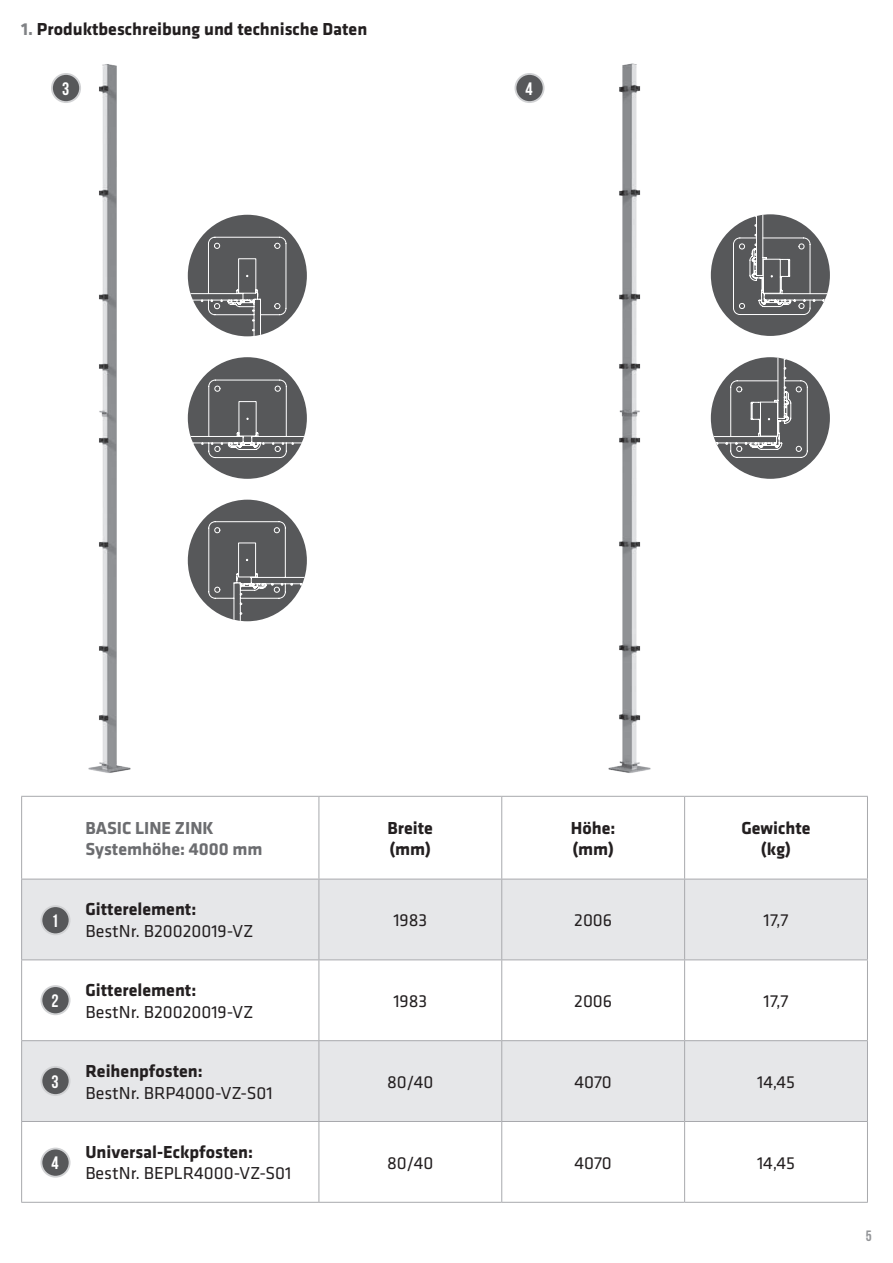
<style>
.page{position:relative;width:893px;height:1263px;background:#fff}
.page>*{position:absolute;margin:0;border:0;box-sizing:border-box;transform-origin:0 0}
.t1{font:18px "Klavika";color:#231f20}
.t2{font:700 18px "Klavika";color:#231f20}
.t3{font:700 18px "Klavika";color:#6c6d70}
.t4{font:18px "Bebas Neue";color:#fff}
.t5{font:15px "Bebas Neue";color:#939598}
.s1{color:#808285}
</style>
<div class="page">
<div style="left:22px;top:879px;width:297px;height:81px;background:#e6e7e9"></div>
<div style="left:320px;top:880px;width:547px;height:79px;background:#e6e7e9"></div>
<div style="left:22px;top:1041px;width:845px;height:80px;background:#e6e7e9"></div>
<svg style="left:22px;top:1122px;width:845px;height:80px"></svg>
<hr style="left:21px;top:796px;width:298px;height:1px;background:#a8a9ad">
<hr style="left:21px;top:797px;width:1px;height:82px;background:#a8a9ad">
<hr style="left:319px;top:796px;width:183px;height:1px;background:#a8a9ad">
<hr style="left:319px;top:797px;width:1px;height:82px;background:#a8a9ad">
<hr style="left:502px;top:796px;width:183px;height:1px;background:#a8a9ad">
<hr style="left:501px;top:797px;width:1px;height:82px;background:#a8a9ad">
<hr style="left:685px;top:796px;width:183px;height:1px;background:#a8a9ad">
<hr style="left:684px;top:797px;width:1px;height:82px;background:#a8a9ad">
<hr style="left:867px;top:797px;width:1px;height:82px;background:#a8a9ad">
<hr style="left:21px;top:879px;width:298px;height:1px;background:#a8a9ad">
<hr style="left:21px;top:879px;width:1px;height:80px;background:#a8a9ad">
<hr style="left:319px;top:879px;width:183px;height:1px;background:#a8a9ad">
<hr style="left:319px;top:879px;width:1px;height:80px;background:#a8a9ad">
<hr style="left:502px;top:879px;width:183px;height:1px;background:#a8a9ad">
<hr style="left:501px;top:879px;width:1px;height:80px;background:#a8a9ad">
<hr style="left:685px;top:879px;width:183px;height:1px;background:#a8a9ad">
<hr style="left:684px;top:879px;width:1px;height:80px;background:#a8a9ad">
<hr style="left:867px;top:879px;width:1px;height:80px;background:#a8a9ad">
<hr style="left:21px;top:959px;width:298px;height:1px;background:#a8a9ad">
<hr style="left:21px;top:960px;width:1px;height:80px;background:#a8a9ad">
<hr style="left:319px;top:959px;width:183px;height:1px;background:#a8a9ad">
<hr style="left:319px;top:960px;width:1px;height:80px;background:#a8a9ad">
<hr style="left:502px;top:959px;width:183px;height:1px;background:#a8a9ad">
<hr style="left:501px;top:960px;width:1px;height:80px;background:#a8a9ad">
<hr style="left:685px;top:959px;width:183px;height:1px;background:#a8a9ad">
<hr style="left:684px;top:960px;width:1px;height:80px;background:#a8a9ad">
<hr style="left:867px;top:960px;width:1px;height:80px;background:#a8a9ad">
<hr style="left:21px;top:1122px;width:1px;height:80px;background:#a8a9ad">
<hr style="left:319px;top:1122px;width:1px;height:80px;background:#a8a9ad">
<hr style="left:501px;top:1122px;width:1px;height:80px;background:#a8a9ad">
<hr style="left:684px;top:1122px;width:1px;height:80px;background:#a8a9ad">
<hr style="left:867px;top:1122px;width:1px;height:80px;background:#a8a9ad">
<hr style="left:21px;top:1202px;width:298px;height:1px;background:#a8a9ad">
<hr style="left:319px;top:1202px;width:183px;height:1px;background:#a8a9ad">
<hr style="left:502px;top:1202px;width:183px;height:1px;background:#a8a9ad">
<hr style="left:685px;top:1202px;width:183px;height:1px;background:#a8a9ad">
<hr style="left:21px;top:1040px;width:298px;height:1px;background:#a8a9ad">
<hr style="left:21px;top:1041px;width:1px;height:80px;background:#a8a9ad">
<hr style="left:319px;top:1040px;width:183px;height:1px;background:#a8a9ad">
<hr style="left:319px;top:1041px;width:1px;height:80px;background:#a8a9ad">
<hr style="left:502px;top:1040px;width:183px;height:1px;background:#a8a9ad">
<hr style="left:501px;top:1041px;width:1px;height:80px;background:#a8a9ad">
<hr style="left:685px;top:1040px;width:183px;height:1px;background:#a8a9ad">
<hr style="left:684px;top:1041px;width:1px;height:80px;background:#a8a9ad">
<hr style="left:867px;top:1041px;width:1px;height:80px;background:#a8a9ad">
<hr style="left:21px;top:1121px;width:298px;height:1px;background:#a8a9ad">
<hr style="left:319px;top:1121px;width:183px;height:1px;background:#a8a9ad">
<hr style="left:502px;top:1121px;width:183px;height:1px;background:#a8a9ad">
<hr style="left:685px;top:1121px;width:183px;height:1px;background:#a8a9ad">
<div style="left:41px;top:1067px;width:29px;height:28px;background:#57585a;border-radius:50%"></div>
<div style="left:40px;top:1066px;width:31px;height:30px;border:2px solid #d1d2d4;border-radius:50%"></div>
<div style="left:41px;top:1148px;width:29px;height:29px;background:#57585a;border-radius:50%"></div>
<div style="left:40px;top:1147px;width:31px;height:31px;border:2px solid #d1d2d4;border-radius:50%"></div>
<div style="left:41px;top:986px;width:29px;height:28px;background:#57585a;border-radius:50%"></div>
<div style="left:40px;top:985px;width:31px;height:30px;border:2px solid #d1d2d4;border-radius:50%"></div>
<div style="left:41px;top:906px;width:29px;height:28px;background:#57585a;border-radius:50%"></div>
<div style="left:40px;top:905px;width:31px;height:30px;border:2px solid #d1d2d4;border-radius:50%"></div>
<div style="left:52px;top:74px;width:28px;height:28px;background:#57585a;border-radius:50%"></div>
<div style="left:51px;top:73px;width:30px;height:30px;border:2px solid #d1d2d4;border-radius:50%"></div>
<div style="left:515px;top:74px;width:29px;height:28px;background:#57585a;border-radius:50%"></div>
<div style="left:514px;top:73px;width:31px;height:30px;border:2px solid #d1d2d4;border-radius:50%"></div>
<div style="left:711px;top:357px;width:119px;height:122px;background:#57585a;border-radius:50%"></div>
<svg style="left:711px;top:357px;width:97px;height:101px"></svg>
<div style="left:711px;top:214px;width:119px;height:122px;background:#57585a;border-radius:50%"></div>
<svg style="left:733px;top:214px;width:97px;height:101px"></svg>
<div style="left:188px;top:215px;width:119px;height:121px;background:#57585a;border-radius:50%"></div>
<svg style="left:188px;top:236px;width:99px;height:101px"></svg>
<div style="left:188px;top:357px;width:119px;height:122px;background:#57585a;border-radius:50%"></div>
<svg style="left:188px;top:379px;width:119px;height:79px"></svg>
<div style="left:188px;top:500px;width:119px;height:121px;background:#57585a;border-radius:50%"></div>
<svg style="left:208px;top:521px;width:99px;height:100px"></svg>
<img style="left:65px;top:64px;width:66px;height:709px">
<img style="left:608px;top:63px;width:43px;height:710px">
<p class="t2" style="left:21px;top:19px;width:348px"><span class="s1">1.</span> Produktbeschreibung und technische Daten</p>
<p class="t4" style="left:62px;top:79px;width:9px">3</p>
<p class="t4" style="left:526px;top:79px;width:9px">4</p>
<p class="t3" style="left:85px;top:818px;width:130px">BASIC LINE ZINK</p>
<p class="t3" style="left:85px;top:839px;width:179px">Systemhöhe: 4000 mm</p>
<p class="t2" style="left:388px;top:818px;width:47px">Breite</p>
<p class="t2" style="left:389px;top:839px;width:43px">(mm)</p>
<p class="t2" style="left:571px;top:818px;width:46px">Höhe:</p>
<p class="t2" style="left:572px;top:839px;width:43px">(mm)</p>
<p class="t2" style="left:741px;top:818px;width:71px">Gewichte</p>
<p class="t2" style="left:761px;top:839px;width:32px">(kg)</p>
<p class="t4" style="left:52px;top:911px;width:9px">1</p>
<p class="t2" style="left:85px;top:900px;width:112px">Gitterelement:</p>
<p class="t1" style="left:85px;top:921px;width:170px">BestNr. B20020019-VZ</p>
<p class="t1" style="left:393px;top:910px;width:35px">1983</p>
<p class="t1" style="left:574px;top:910px;width:39px">2006</p>
<p class="t1" style="left:763px;top:910px;width:27px">17,7</p>
<p class="t4" style="left:52px;top:991px;width:9px">2</p>
<p class="t2" style="left:85px;top:980px;width:112px">Gitterelement:</p>
<p class="t1" style="left:85px;top:1002px;width:170px">BestNr. B20020019-VZ</p>
<p class="t1" style="left:393px;top:991px;width:35px">1983</p>
<p class="t1" style="left:574px;top:991px;width:39px">2006</p>
<p class="t1" style="left:763px;top:991px;width:27px">17,7</p>
<p class="t4" style="left:52px;top:1072px;width:9px">3</p>
<p class="t2" style="left:85px;top:1061px;width:119px">Reihenpfosten:</p>
<p class="t1" style="left:85px;top:1083px;width:189px">BestNr. BRP4000-VZ-S01</p>
<p class="t1" style="left:387px;top:1072px;width:48px">80/40</p>
<p class="t1" style="left:574px;top:1072px;width:39px">4070</p>
<p class="t1" style="left:757px;top:1072px;width:39px">14,45</p>
<p class="t4" style="left:52px;top:1153px;width:9px">4</p>
<p class="t2" style="left:85px;top:1142px;width:169px">Universal-Eckpfosten:</p>
<p class="t1" style="left:85px;top:1164px;width:208px">BestNr. BEPLR4000-VZ-S01</p>
<p class="t1" style="left:387px;top:1153px;width:48px">80/40</p>
<p class="t1" style="left:574px;top:1153px;width:39px">4070</p>
<p class="t1" style="left:757px;top:1153px;width:39px">14,45</p>
<p class="t5" style="left:866px;top:1227px;width:7px">5</p>
</div>
